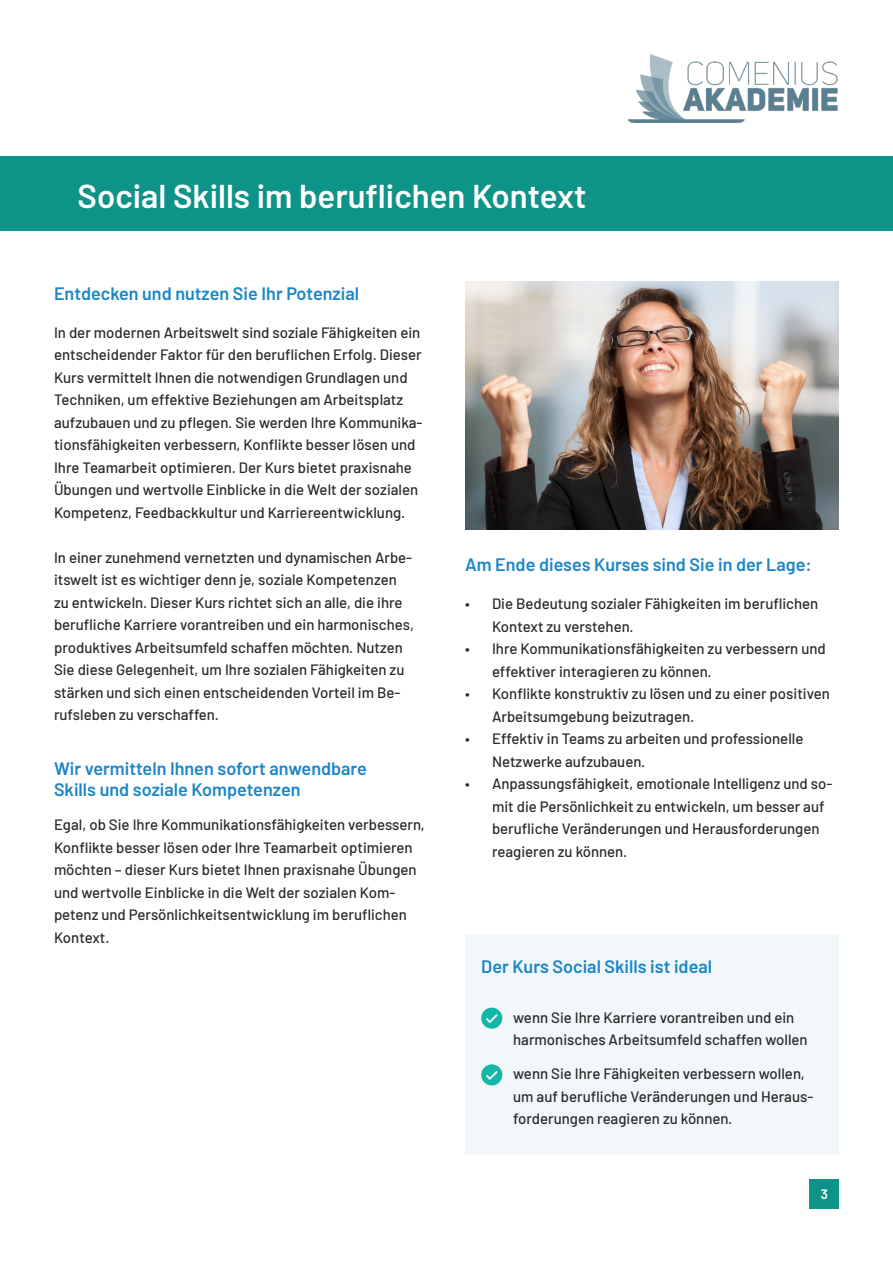
<style>
.page{position:relative;width:893px;height:1263px;background:#fff}
.page>*{position:absolute;margin:0;border:0;box-sizing:border-box;transform-origin:0 0}
.t1{font:600 33px "Barlow";color:#fff}
.t2{font:600 18px/21.6px "Barlow";color:#1b86c8}
.t3{font:500 15px/22.5px "Barlow";color:#2b292a}
.t4{font:600 13.5px "Barlow";color:#fff}
</style>
<div class="page">
<div style="left:0;top:157px;width:893px;height:74px;background:#0d9387"></div>
<img style="left:627px;top:54px;width:211px;height:69px">
<div style="left:810px;top:1179px;width:29px;height:30px;background:#0d9387"></div>
<div style="left:465px;top:934px;width:374px;height:220px;background:#f2f7fa"></div>
<svg style="left:481px;top:1007px;width:21px;height:22px"></svg>
<svg style="left:481px;top:1064px;width:21px;height:21px"></svg>
<img style="left:465px;top:281px;width:374px;height:248px">
<h1 class="t1" style="left:78px;top:172px;width:510px">Social Skills im beruflichen Kontext</h1>
<p class="t2" style="left:54px;top:284px;width:307px">Entdecken und nutzen Sie Ihr Potenzial</p>
<p class="t3" style="left:54px;top:320px;width:370px">In der modernen Arbeitswelt sind soziale Fähigkeiten ein entscheidender Faktor für den beruflichen Erfolg. Dieser Kurs vermittelt Ihnen die notwendigen Grundlagen und Techniken, um effektive Beziehungen am Arbeitsplatz aufzubauen und zu pflegen. Sie werden Ihre Kommunika&shy;tionsfähigkeiten verbessern, Konflikte besser lösen und Ihre Teamarbeit optimieren. Der Kurs bietet praxisnahe Übungen und wertvolle Einblicke in die Welt der sozialen Kompetenz, Feedbackkultur und Karriereentwicklung.</p>
<p class="t3" style="left:54px;top:545px;width:361px">In einer zunehmend vernetzten und dynamischen Arbe&shy;itswelt ist es wichtiger denn je, soziale Kompetenzen zu entwickeln. Dieser Kurs richtet sich an alle, die ihre berufliche Karriere vorantreiben und ein harmonisches, produktives Arbeitsumfeld schaffen möchten. Nutzen Sie diese Gelegenheit, um Ihre sozialen Fähigkeiten zu stärken und sich einen entscheidenden Vorteil im Be&shy;rufsleben zu verschaffen.</p>
<p class="t2" style="left:54px;top:759px;width:314px">Wir vermitteln Ihnen sofort anwendbare<br>Skills und soziale Kompetenzen</p>
<p class="t3" style="left:54px;top:812px;width:372px">Egal, ob Sie Ihre Kommunikationsfähigkeiten verbessern, Konflikte besser lösen oder Ihre Teamarbeit optimieren möchten – dieser Kurs bietet Ihnen praxisnahe Übungen und wertvolle Einblicke in die Welt der sozialen Kom&shy;petenz und Persönlichkeitsentwicklung im beruflichen Kontext.</p>
<p class="t2" style="left:465px;top:553px;width:348px">Am Ende dieses Kurses sind Sie in der Lage:</p>
<p class="t3" style="left:492px;top:593px;width:328px;text-indent:-27px">• Die Bedeutung sozialer Fähigkeiten im beruflichen<br>Kontext zu verstehen.</p>
<p class="t3" style="left:492px;top:638px;width:335px;text-indent:-27px">• Ihre Kommunikationsfähigkeiten zu verbessern und effektiver interagieren zu können.</p>
<p class="t3" style="left:492px;top:683px;width:339px;text-indent:-27px">• Konflikte konstruktiv zu lösen und zu einer positiven<br>Arbeitsumgebung beizutragen.</p>
<p class="t3" style="left:492px;top:728px;width:313px;text-indent:-27px">• Effektiv in Teams zu arbeiten und professionelle<br>Netzwerke aufzubauen.</p>
<p class="t3" style="left:492px;top:773px;width:342px;text-indent:-27px">• Anpassungsfähigkeit, emotionale Intelligenz und so&shy;mit die Persönlichkeit zu entwickeln, um besser auf berufliche Veränderungen und Herausforderungen reagieren zu können.</p>
<p class="t2" style="left:481px;top:954px;width:232px">Der Kurs Social Skills ist ideal</p>
<p class="t3" style="left:513px;top:1005px;width:296px">wenn Sie Ihre Karriere vorantreiben und ein harmonisches Arbeitsumfeld schaffen wollen</p>
<p class="t3" style="left:513px;top:1061px;width:302px">wenn Sie Ihre Fähigkeiten verbessern wollen, um auf berufliche Veränderungen und Heraus&shy;forderungen reagieren zu können.</p>
<p class="t4" style="left:821px;top:1189px;width:9px">3</p>
</div>
